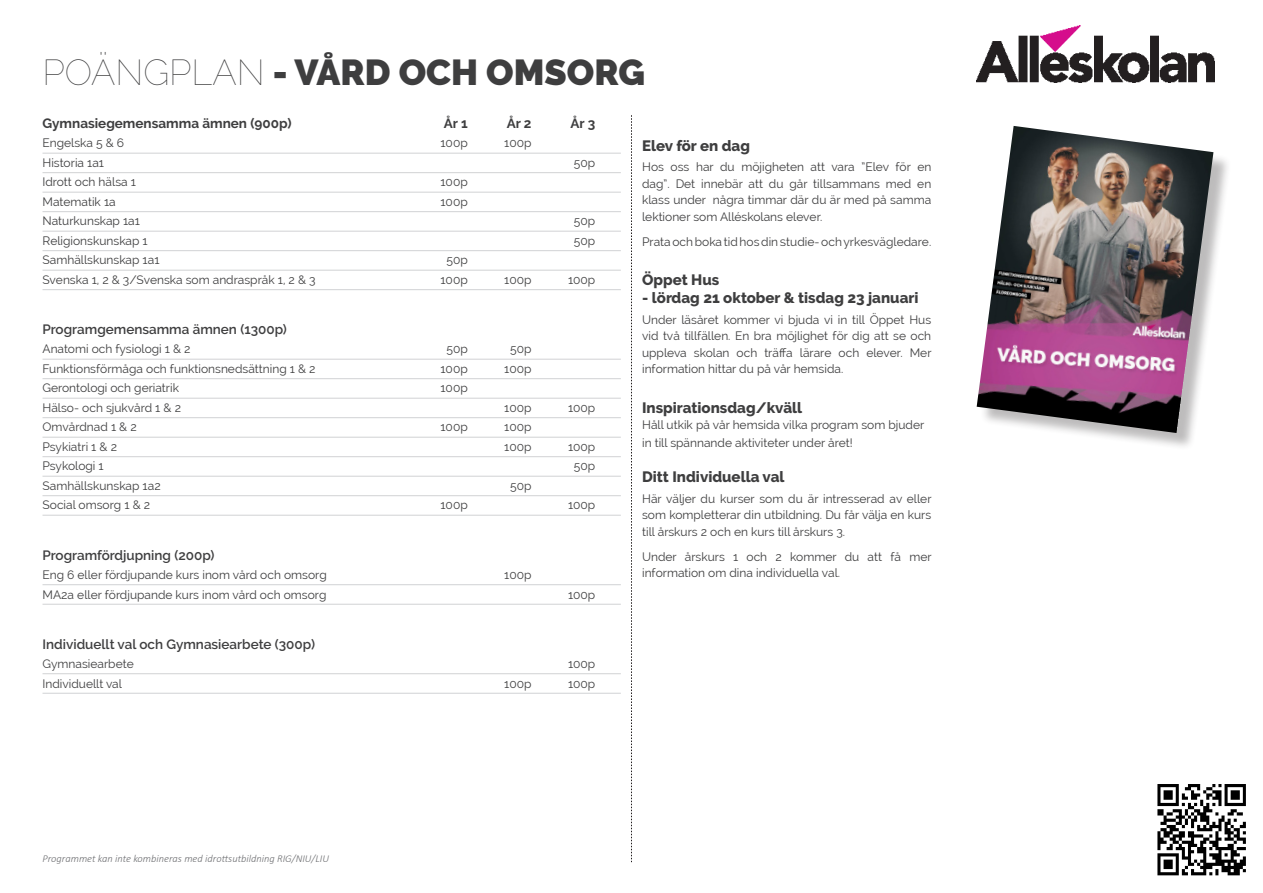
<style>
.page{position:relative;width:1263px;height:893px;background:#fff}
.page>*{position:absolute;margin:0;border:0;box-sizing:border-box;transform-origin:0 0}
.Huvudrubrik{font:900 36px "Raleway";color:#3e3e3f}
.Rubrik_-_Individuella_val{font:800 15px "Raleway";color:#3e3e3f}
.Rubrik_-_kurser_all{font:600 13.5px "Raleway";color:#3e3e3f}
.Poängplan_-_toprubrik{font:700 13.5px "Raleway";color:#3e3e3f}
.Rubrik_-_Individuella_val-2{font:12px/16.5px "Raleway";color:#3e3e3f;text-align:justify}
.Poängplan_-_prg{font:12px "Raleway";color:#3e3e3f}
.Poängplan_-_gym{font:12px "Raleway";color:#3e3e3f}
.Poängplan_-_OBS{font:italic 300 10.5px "Calibri";color:#6c6d70}
.s1{font-weight:100}
</style>
<div class="page">
<img style="left:976px;top:26px;width:239px;height:56px">
<hr style="left:43px;top:153px;width:578px;height:1px;background:#d1d2d4">
<hr style="left:43px;top:172px;width:578px;height:1px;background:#d1d2d4">
<hr style="left:43px;top:192px;width:578px;height:1px;background:#d1d2d4">
<hr style="left:43px;top:211px;width:578px;height:1px;background:#d1d2d4">
<hr style="left:43px;top:231px;width:578px;height:1px;background:#d1d2d4">
<hr style="left:43px;top:250px;width:578px;height:1px;background:#d1d2d4">
<hr style="left:43px;top:270px;width:578px;height:1px;background:#d1d2d4">
<hr style="left:43px;top:289px;width:578px;height:1px;background:#d1d2d4">
<hr style="left:43px;top:359px;width:578px;height:1px;background:#d1d2d4">
<hr style="left:43px;top:378px;width:578px;height:1px;background:#d1d2d4">
<hr style="left:43px;top:398px;width:578px;height:1px;background:#d1d2d4">
<hr style="left:43px;top:417px;width:578px;height:1px;background:#d1d2d4">
<hr style="left:43px;top:437px;width:578px;height:1px;background:#d1d2d4">
<hr style="left:43px;top:456px;width:578px;height:1px;background:#d1d2d4">
<hr style="left:43px;top:476px;width:578px;height:1px;background:#d1d2d4">
<hr style="left:43px;top:495px;width:578px;height:1px;background:#d1d2d4">
<hr style="left:43px;top:515px;width:578px;height:1px;background:#d1d2d4">
<hr style="left:43px;top:584px;width:578px;height:1px;background:#d1d2d4">
<hr style="left:43px;top:604px;width:578px;height:1px;background:#d1d2d4">
<hr style="left:43px;top:673px;width:578px;height:1px;background:#d1d2d4">
<hr style="left:43px;top:693px;width:578px;height:1px;background:#d1d2d4">
<svg style="left:631px;top:115px;width:1px;height:747px"></svg>
<div style="left:979px;top:129px;width:253px;height:322px;background:#231f20;opacity:.3"></div>
<img style="left:977px;top:126px;width:236px;height:307px">
<img style="left:1157px;top:784px;width:89px;height:92px">
<p class="Huvudrubrik" style="left:43px;top:51px;width:604px"><span class="s1">POÄNGPLAN</span> - VÅRD OCH OMSORG</p>
<p class="Poängplan_-_toprubrik" style="left:43px;top:115px;width:250px">Gymnasiegemensamma ämnen (900p)</p>
<p class="Poängplan_-_toprubrik" style="left:444px;top:115px;width:25px">År 1</p>
<p class="Poängplan_-_toprubrik" style="left:507px;top:115px;width:26px">År 2</p>
<p class="Poängplan_-_toprubrik" style="left:571px;top:115px;width:26px">År 3</p>
<p class="Poängplan_-_gym" style="left:43px;top:136px;width:83px">Engelska 5 &amp; 6</p>
<p class="Poängplan_-_gym" style="left:440px;top:136px;width:29px">100p</p>
<p class="Poängplan_-_gym" style="left:504px;top:136px;width:29px">100p</p>
<p class="Poängplan_-_gym" style="left:43px;top:156px;width:63px">Historia 1a1</p>
<p class="Poängplan_-_gym" style="left:574px;top:156px;width:23px">50p</p>
<p class="Poängplan_-_gym" style="left:43px;top:175px;width:95px">Idrott och hälsa 1</p>
<p class="Poängplan_-_gym" style="left:440px;top:175px;width:29px">100p</p>
<p class="Poängplan_-_gym" style="left:43px;top:195px;width:75px">Matematik 1a</p>
<p class="Poängplan_-_gym" style="left:440px;top:195px;width:29px">100p</p>
<p class="Poängplan_-_gym" style="left:43px;top:214px;width:99px">Naturkunskap 1a1</p>
<p class="Poängplan_-_gym" style="left:574px;top:214px;width:23px">50p</p>
<p class="Poängplan_-_gym" style="left:43px;top:234px;width:107px">Religionskunskap 1</p>
<p class="Poängplan_-_gym" style="left:574px;top:234px;width:23px">50p</p>
<p class="Poängplan_-_gym" style="left:43px;top:253px;width:118px">Samhällskunskap 1a1</p>
<p class="Poängplan_-_gym" style="left:446px;top:253px;width:23px">50p</p>
<p class="Poängplan_-_gym" style="left:43px;top:273px;width:275px">Svenska 1, 2 &amp; 3/Svenska som andraspråk 1, 2 &amp; 3</p>
<p class="Poängplan_-_gym" style="left:440px;top:273px;width:29px">100p</p>
<p class="Poängplan_-_gym" style="left:504px;top:273px;width:29px">100p</p>
<p class="Poängplan_-_gym" style="left:568px;top:273px;width:29px">100p</p>
<p class="Rubrik_-_kurser_all" style="left:43px;top:321px;width:246px">Programgemensamma ämnen (1300p)</p>
<p class="Poängplan_-_prg" style="left:43px;top:342px;width:150px">Anatomi och fysiologi 1 &amp; 2</p>
<p class="Poängplan_-_prg" style="left:446px;top:342px;width:23px">50p</p>
<p class="Poängplan_-_prg" style="left:510px;top:342px;width:23px">50p</p>
<p class="Poängplan_-_prg" style="left:43px;top:362px;width:274px">Funktionsförmåga och funktionsnedsättning 1 &amp; 2</p>
<p class="Poängplan_-_prg" style="left:440px;top:362px;width:29px">100p</p>
<p class="Poängplan_-_prg" style="left:504px;top:362px;width:29px">100p</p>
<p class="Poängplan_-_prg" style="left:43px;top:381px;width:138px">Gerontologi och geriatrik</p>
<p class="Poängplan_-_prg" style="left:440px;top:381px;width:29px">100p</p>
<p class="Poängplan_-_prg" style="left:43px;top:401px;width:140px">Hälso- och sjukvård 1 &amp; 2</p>
<p class="Poängplan_-_prg" style="left:504px;top:401px;width:29px">100p</p>
<p class="Poängplan_-_prg" style="left:568px;top:401px;width:29px">100p</p>
<p class="Poängplan_-_prg" style="left:43px;top:420px;width:96px">Omvårdnad 1 &amp; 2</p>
<p class="Poängplan_-_prg" style="left:440px;top:420px;width:29px">100p</p>
<p class="Poängplan_-_prg" style="left:504px;top:420px;width:29px">100p</p>
<p class="Poängplan_-_prg" style="left:43px;top:440px;width:76px">Psykiatri 1 &amp; 2</p>
<p class="Poängplan_-_prg" style="left:504px;top:440px;width:29px">100p</p>
<p class="Poängplan_-_prg" style="left:568px;top:440px;width:29px">100p</p>
<p class="Poängplan_-_prg" style="left:43px;top:459px;width:63px">Psykologi 1</p>
<p class="Poängplan_-_prg" style="left:574px;top:459px;width:23px">50p</p>
<p class="Poängplan_-_prg" style="left:43px;top:479px;width:120px">Samhällskunskap 1a2</p>
<p class="Poängplan_-_prg" style="left:510px;top:479px;width:23px">50p</p>
<p class="Poängplan_-_prg" style="left:43px;top:498px;width:109px">Social omsorg 1 &amp; 2</p>
<p class="Poängplan_-_prg" style="left:440px;top:498px;width:29px">100p</p>
<p class="Poängplan_-_prg" style="left:568px;top:498px;width:29px">100p</p>
<p class="Rubrik_-_kurser_all" style="left:43px;top:547px;width:174px">Programfördjupning (200p)</p>
<p class="Poängplan_-_prg" style="left:43px;top:568px;width:286px">Eng 6 eller fördjupande kurs inom vård och omsorg</p>
<p class="Poängplan_-_prg" style="left:504px;top:568px;width:29px">100p</p>
<p class="Poängplan_-_prg" style="left:43px;top:587px;width:285px">MA2a eller fördjupande kurs inom vård och omsorg</p>
<p class="Poängplan_-_prg" style="left:568px;top:587px;width:29px">100p</p>
<p class="Rubrik_-_kurser_all" style="left:43px;top:636px;width:274px">Individuellt val och Gymnasiearbete (300p)</p>
<p class="Poängplan_-_gym" style="left:43px;top:657px;width:93px">Gymnasiearbete</p>
<p class="Poängplan_-_gym" style="left:568px;top:657px;width:29px">100p</p>
<p class="Poängplan_-_gym" style="left:43px;top:676px;width:81px">Individuellt val</p>
<p class="Poängplan_-_gym" style="left:504px;top:676px;width:29px">100p</p>
<p class="Poängplan_-_gym" style="left:568px;top:676px;width:29px">100p</p>
<p class="Rubrik_-_Individuella_val" style="left:642px;top:137px;width:109px">Elev för en dag</p>
<p class="Rubrik_-_Individuella_val-2" style="left:642px;top:159px;width:291px">Hos oss har du möjigheten att vara ”Elev för en dag”. Det innebär att du går tillsammans med en klass under några timmar där du är med på samma lektioner som Alléskolans elever.</p>
<p class="Rubrik_-_Individuella_val-2" style="left:642px;top:233px;width:291px">Prata och boka tid hos din studie- och yrkesvägledare.</p>
<p class="Rubrik_-_Individuella_val" style="left:642px;top:271px;width:79px">Öppet Hus</p>
<p class="Rubrik_-_Individuella_val" style="left:642px;top:289px;width:278px">- lördag 21 oktober &amp; tisdag 23 januari</p>
<p class="Rubrik_-_Individuella_val-2" style="left:642px;top:311px;width:291px">Under läsåret kommer vi bjuda vi in till Öppet Hus vid två tillfällen. En bra möjlighet för dig att se och uppleva skolan och träffa lärare och elever. Mer information hittar du på vår hemsida.</p>
<p class="Rubrik_-_Individuella_val" style="left:642px;top:399px;width:162px">Inspirationsdag/kväll</p>
<p class="Rubrik_-_Individuella_val-2" style="left:642px;top:416px;width:284px;line-height:18px">Håll utkik på vår hemsida vilka program som bjuder in till spännande aktiviteter under året!</p>
<p class="Rubrik_-_Individuella_val" style="left:642px;top:468px;width:144px">Ditt Individuella val</p>
<p class="Rubrik_-_Individuella_val-2" style="left:642px;top:490px;width:291px">Här väljer du kurser som du är intresserad av eller som kompletterar din utbildning. Du får välja en kurs till årskurs 2 och en kurs till årskurs 3.</p>
<p class="Rubrik_-_Individuella_val-2" style="left:642px;top:548px;width:291px">Under årskurs 1 och 2 kommer du att få mer information om dina individuella val.</p>
<p class="Poängplan_-_OBS" style="left:43px;top:852px;width:288px">Programmet kan inte kombineras med idrottsutbildning RIG/NIU/LIU</p>
</div>
